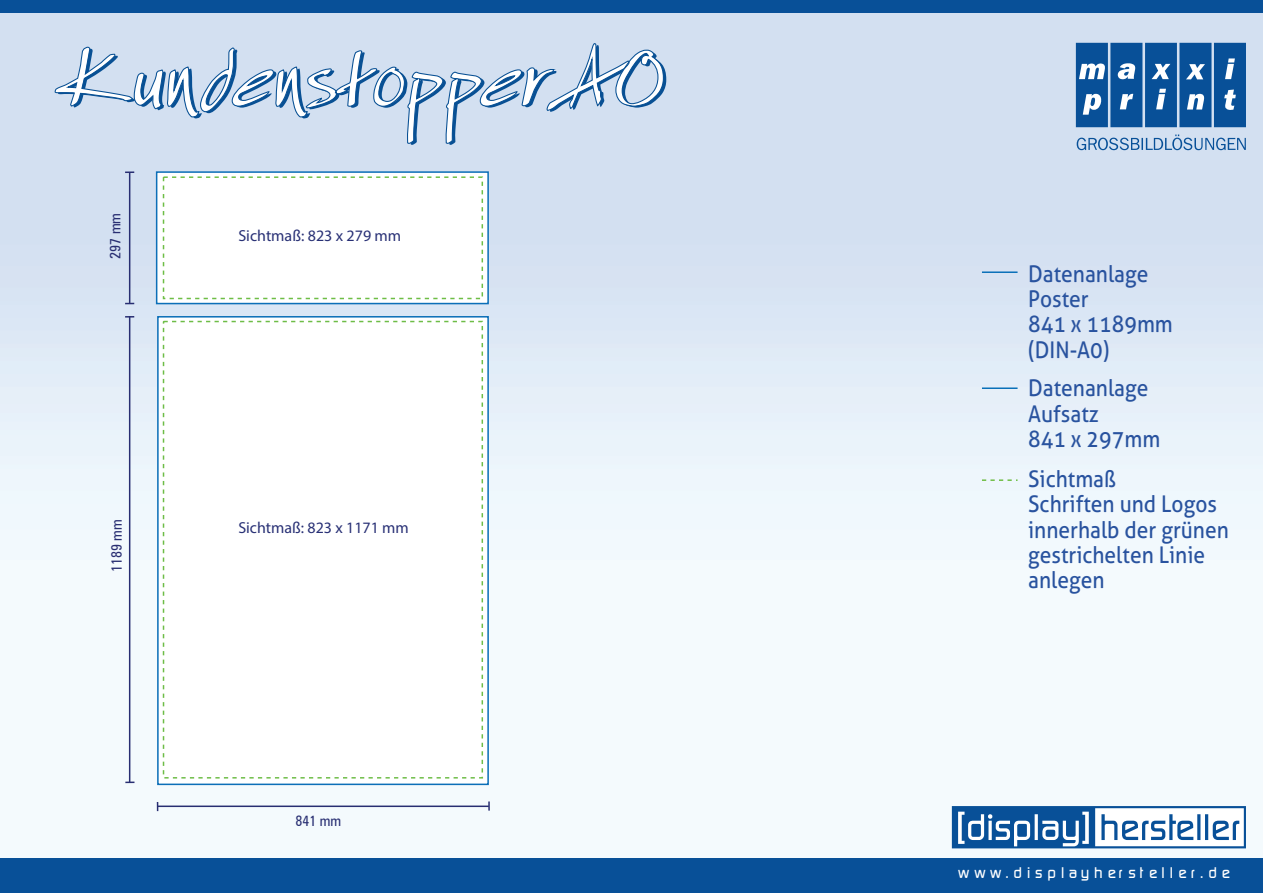
<style>
.page{position:relative;width:1263px;height:893px;background:#fff}
.page>*{position:absolute;margin:0;border:0;box-sizing:border-box;transform-origin:0 0}
.t1{font:108px "Especial Kay";color:#085094}
.t2{font:22.95px/25.2px "Aller";color:#29539f;scale:.91 1}
.t3{font:16.05px "Myriad Pro";color:#283075}
.t4{font:15.9px "Myriad Pro";color:#283075}
.t5{font:500 15px "Dicot";letter-spacing:.33em;color:#fff}
.t6{font:condensed 14.7px "Zurich BT";color:#282e72}
.t7{font:condensed 14.55px "Zurich BT";color:#282e72}
</style>
<div class="page">
<img style="left:0;top:12px;width:1263px;height:847px">
<div style="left:0;top:859px;width:1263px;height:34px;background:#085098"></div>
<div style="left:0;top:0;width:1263px;height:12px;background:#085098"></div>
<svg style="left:952px;top:806px;width:294px;height:42px"></svg>
<svg style="left:1076px;top:43px;width:170px;height:107px"></svg>
<svg style="left:982px;top:479px;width:35px;height:2px"></svg>
<hr style="left:982px;top:271px;width:35px;height:2px;background:#0a70b9">
<hr style="left:982px;top:387px;width:35px;height:2px;background:#0a70b9">
<svg style="left:54px;top:43px;width:610px;height:101px"></svg>
<div style="left:157px;top:316px;width:332px;height:469px;background:#fff;border:2px solid #0c6fb8"></div>
<div style="left:163px;top:321px;width:320px;height:457px;border:1px dashed #6ebd47"></div>
<hr style="left:129px;top:316px;width:1px;height:466px;background:#282e72">
<svg style="left:124px;top:781px;width:12px;height:3px"></svg>
<hr style="left:158px;top:805px;width:331px;height:2px;background:#282e72">
<svg style="left:156px;top:800px;width:3px;height:13px"></svg>
<svg style="left:487px;top:800px;width:4px;height:12px"></svg>
<div style="left:157px;top:172px;width:331px;height:131px;background:#fff"></div>
<div style="left:163px;top:176px;width:320px;height:123px;border:1px dashed #6ebe46"></div>
<hr style="left:129px;top:172px;width:1px;height:131px;background:#282e72">
<svg style="left:124px;top:171px;width:12px;height:3px"></svg>
<svg style="left:124px;top:302px;width:12px;height:3px"></svg>
<svg style="left:124px;top:315px;width:12px;height:3px"></svg>
<div style="left:156px;top:171px;width:333px;height:133px;border:2px solid #0c6fb8"></div>
<h1 class="t1" style="left:74px;top:35px;width:598px">Kundenstopper A0</h1>
<p class="t6" style="left:106px;top:259px;width:48px;rotate:-90deg">297 mm</p>
<p class="t3" style="left:238px;top:226px;width:164px">Sichtmaß: 823 x 279 mm</p>
<p class="t7" style="left:108px;top:572px;width:54px;rotate:-90deg">1189 mm</p>
<p class="t4" style="left:238px;top:518px;width:172px">Sichtmaß: 823 x 1171 mm</p>
<p class="t7" style="left:295px;top:812px;width:47px">841 mm</p>
<p class="t2" style="left:1028px;top:261px;width:161px">Datenanlage<br>Poster<br>841 x 1189mm (DIN-A0)</p>
<p class="t2" style="left:1028px;top:376px;width:147px">Datenanlage<br>Aufsatz<br>841 x 297mm</p>
<p class="t2" style="left:1028px;top:466px;width:222px">Sichtmaß<br>Schriften und Logos innerhalb der grünen gestrichelten Linie anlegen</p>
<p class="t5" style="left:958px;top:864px;width:273px">www.displayhersteller.de</p>
</div>
